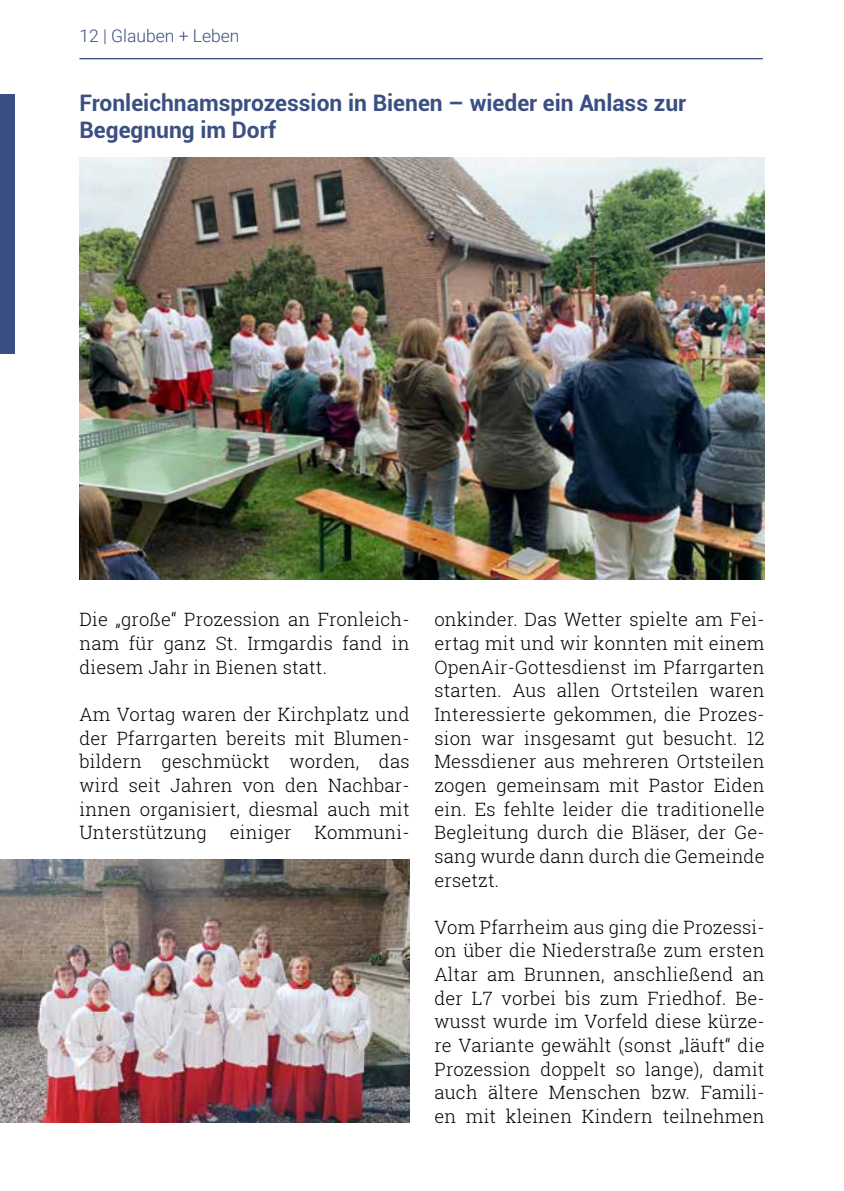
<style>
.page{position:relative;width:844px;height:1191px;background:#fff}
.page>*{position:absolute;margin:0;border:0;box-sizing:border-box;transform-origin:0 0}
.t1{font:700 22.75px/26.2px "Roboto";color:#3b4f82}
.t2{font:300 18.38px/23.6px "Roboto Slab";letter-spacing:.01em;color:#000;text-align:justify}
.t3{font:300 17.5px "Roboto";color:#3b4f82}
</style>
<div class="page">
<hr style="left:79px;top:58px;width:683px;height:1px;background:#3b4f82">
<div style="left:0;top:94px;width:15px;height:259px;background:#3b4f82"></div>
<img style="left:79px;top:158px;width:685px;height:421px">
<img style="left:0;top:859px;width:409px;height:263px">
<p class="t3" style="left:79px;top:24px;width:161px">12 | Glauben + Leben</p>
<p class="t1" style="left:79px;top:89px;width:608px">Fronleichnamsprozession in Bienen – wieder ein Anlass zur<br>Begegnung im Dorf</p>
<p class="t2" style="left:79px;top:607px;width:331px">Die „große“ Prozession an Fronleich&shy;nam für ganz St. Irmgardis fand in diesem Jahr in Bienen statt.</p>
<p class="t2" style="left:79px;top:702px;width:331px">Am Vortag waren der Kirchplatz und der Pfarrgarten bereits mit Blumen&shy;bildern geschmückt worden, das wird seit Jahren von den Nachbar&shy;innen organisiert, diesmal auch mit Unterstützung einiger Kommuni-</p>
<p class="t2" style="left:434px;top:607px;width:331px">onkinder. Das Wetter spielte am Fei&shy;ertag mit und wir konnten mit einem OpenAir-Gottesdienst im Pfarrgarten starten. Aus allen Ortsteilen waren Interessierte gekommen, die Prozes&shy;sion war insgesamt gut besucht. 12<br>Messdiener aus mehreren Ortsteilen zogen gemeinsam mit Pastor Eiden ein. Es fehlte leider die traditionelle Begleitung durch die Bläser, der Ge&shy;sang wurde dann durch die Gemeinde ersetzt.</p>
<p class="t2" style="left:434px;top:914px;width:331px">Vom Pfarrheim aus ging die Prozessi&shy;on über die Niederstraße zum ersten Altar am Brunnen, anschließend an der L7 vorbei bis zum Friedhof. Be&shy;wusst wurde im Vorfeld diese kürze&shy;re Variante gewählt (sonst „läuft“ die Prozession doppelt so lange), damit auch ältere Menschen bzw. Famili&shy;en mit kleinen Kindern teilnehmen</p>
</div>
